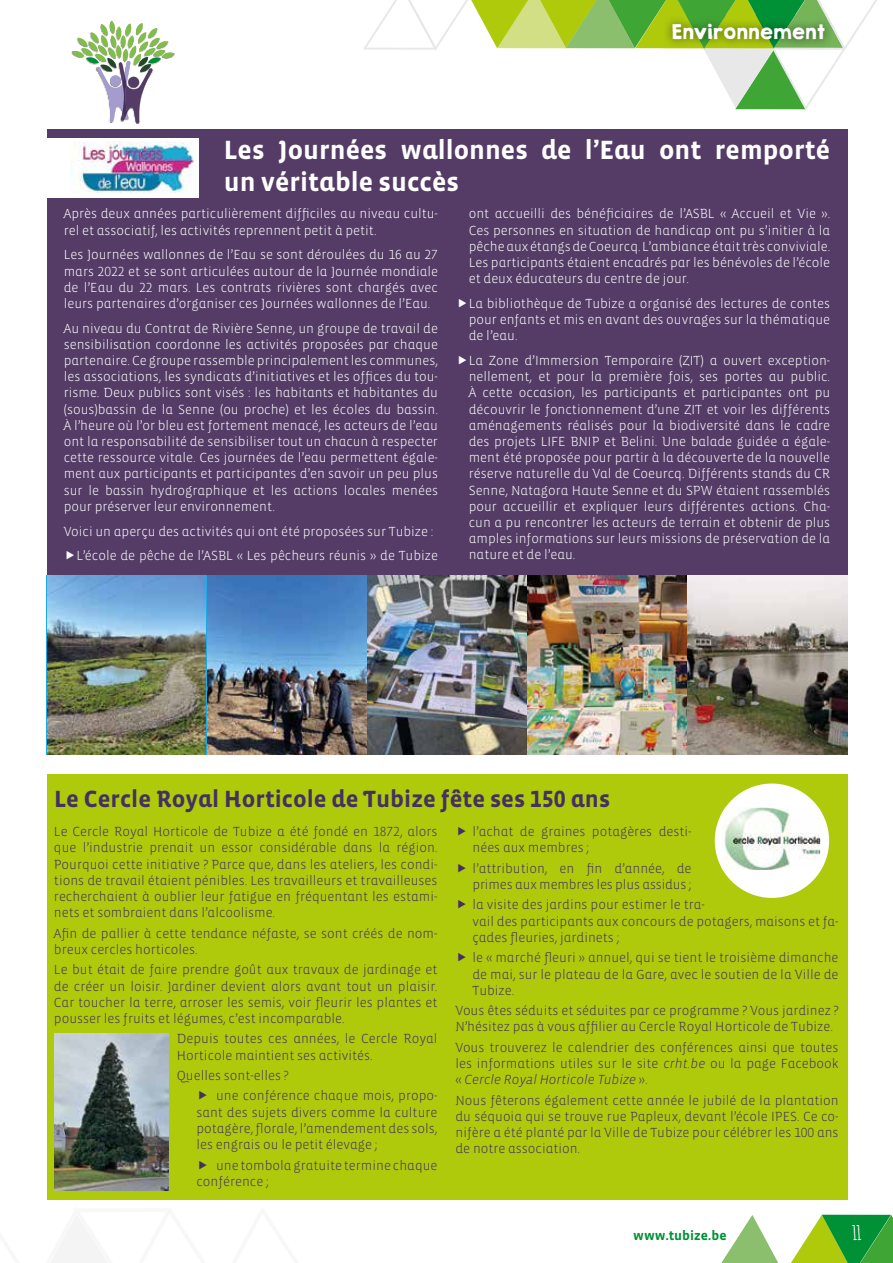
<style>
.page{position:relative;width:893px;height:1263px;background:#fff}
.page>*{position:absolute;margin:0;border:0;box-sizing:border-box;transform-origin:0 0}
.t1{font:700 27px/32.4px "Vista Sans Alt";color:#fff}
.t2{font:700 24px "Vista Sans Alt";color:#443061}
.t3{font:700 19.5px "Amatic";color:#fff}
.t4{font:18px "KGHAPPY Solid";letter-spacing:-.05em;color:#fff}
.t5{font:300 13.5px/16.2px "Vista Sans Alt";color:#fff;text-align:justify}
.t6{font:300 13.5px/16.2px "Vista Sans Alt";color:#443061}
.t7{font:italic 300 13.5px "Vista Sans";color:#443061}
.t8{font:700 13.5px "Vista Sans Alt";color:#009036}
.s1{font-family:"Vista Sans";font-style:italic}
.s2{font-family:"Vista Sans Alt";font-style:normal}
</style>
<div class="page">
<div style="left:47px;top:774px;width:801px;height:425px;background:#afca0b"></div>
<div style="left:47px;top:129px;width:801px;height:626px;background:#543c66"></div>
<svg style="left:72px;top:21px;width:103px;height:102px"></svg>
<img style="left:47px;top:575px;width:160px;height:180px">
<img style="left:207px;top:575px;width:160px;height:180px">
<img style="left:367px;top:575px;width:160px;height:180px">
<img style="left:527px;top:575px;width:160px;height:180px">
<svg style="left:687px;top:575px;width:161px;height:180px;background:#958e85"></svg>
<div style="left:38px;top:138px;width:160px;height:59px;background:#fff"></div>
<img style="left:70px;top:142px;width:124px;height:50px">
<div style="left:715px;top:783px;width:114px;height:115px;background:#fff;border-radius:50%"></div>
<img style="left:721px;top:808px;width:99px;height:62px">
<img style="left:54px;top:1033px;width:114px;height:158px">
<svg style="left:234px;top:1210px;width:63px;height:53px"></svg>
<svg style="left:48px;top:1210px;width:154px;height:53px"></svg>
<svg style="left:364px;top:0;width:513px;height:110px"></svg>
<img style="left:663px;top:15px;width:171px;height:33px">
<img style="left:774px;top:48px;width:60px;height:1px">
<img style="left:825px;top:15px;width:9px;height:16px">
<img style="left:663px;top:48px;width:111px;height:1px">
<img style="left:686px;top:15px;width:40px;height:34px">
<img style="left:756px;top:15px;width:39px;height:33px">
<svg style="left:721px;top:1215px;width:57px;height:48px"></svg>
<svg style="left:791px;top:1215px;width:102px;height:48px;background:#63b449"></svg>
<h3 class="t4" style="left:670px;top:18px;width:156px">Environnement</h3>
<h1 class="t1" style="left:224px;top:134px;width:608px">Les Journées wallonnes de l’Eau ont remporté un véritable succès</h1>
<p class="t5" style="left:64px;top:206px;width:376px">Après deux années particulièrement difficiles au niveau cultu&shy;rel et associatif, les activités reprennent petit à petit.</p>
<p class="t5" style="left:64px;top:247px;width:376px">Les Journées wallonnes de l’Eau se sont déroulées du 16 au 27 mars 2022 et se sont articulées autour de la Journée mondiale de l’Eau du 22 mars. Les contrats rivières sont chargés avec leurs partenaires d’organiser ces Journées wallonnes de l’Eau.</p>
<p class="t5" style="left:64px;top:320px;width:376px">Au niveau du Contrat de Rivière Senne, un groupe de travail de sensibilisation coordonne les activités proposées par chaque partenaire. Ce groupe rassemble principalement les communes, les associations, les syndicats d’initiatives et les offices du tou&shy;risme. Deux publics sont visés : les habitants et habitantes du (sous)bassin de la Senne (ou proche) et les écoles du bassin.<br>À l’heure où l’or bleu est fortement menacé, les acteurs de l’eau ont la responsabilité de sensibiliser tout un chacun à respecter cette ressource vitale. Ces journées de l’eau permettent égale&shy;ment aux participants et participantes d’en savoir un peu plus sur le bassin hydrographique et les actions locales menées pour préserver leur environnement.</p>
<p class="t5" style="left:77px;top:519px;width:363px;line-height:24.8px;text-indent:-13px">Voici un aperçu des activités qui ont été proposées sur Tubize :<br>L’école de pêche de l’ASBL « Les pêcheurs réunis » de Tubize</p>
<p class="t5" style="left:469px;top:206px;width:363px">ont accueilli des bénéficiaires de l’ASBL « Accueil et Vie ».<br>Ces personnes en situation de handicap ont pu s’initier à la pêche aux étangs de Coeurcq. L’ambiance était très conviviale.<br>Les participants étaient encadrés par les bénévoles de l’école et deux éducateurs du centre de jour.</p>
<p class="t5" style="left:469px;top:296px;width:363px">La bibliothèque de Tubize a organisé des lectures de contes pour enfants et mis en avant des ouvrages sur la thématique de l’eau.</p>
<p class="t5" style="left:469px;top:353px;width:363px">La Zone d’Immersion Temporaire (ZIT) a ouvert exception&shy;nellement, et pour la première fois, ses portes au public.<br>À cette occasion, les participants et participantes ont pu découvrir le fonctionnement d’une ZIT et voir les différents aménagements réalisés pour la biodiversité dans le cadre des projets LIFE BNIP et Belini. Une balade guidée a égale&shy;ment été proposée pour partir à la découverte de la nouvelle réserve naturelle du Val de Coeurcq. Différents stands du CR Senne, Natagora Haute Senne et du SPW étaient rassemblés pour accueillir et expliquer leurs différentes actions. Cha&shy;cun a pu rencontrer les acteurs de terrain et obtenir de plus amples informations sur leurs missions de préservation de la nature et de l’eau.</p>
<h2 class="t2" style="left:54px;top:786px;width:558px">Le Cercle Royal Horticole de Tubize fête ses 150 ans</h2>
<p class="t6" style="left:54px;top:824px;width:385px;text-align:justify">Le Cercle Royal Horticole de Tubize a été fondé en 1872, alors que l’industrie prenait un essor considérable dans la région.<br>Pourquoi cette initiative ? Parce que, dans les ateliers, les condi&shy;tions de travail étaient pénibles. Les travailleurs et travailleuses recherchaient à oublier leur fatigue en fréquentant les estami&shy;nets et sombraient dans l’alcoolisme.</p>
<p class="t6" style="left:54px;top:925px;width:385px">Afin de pallier à cette tendance néfaste, se sont créés de nom&shy;breux cercles horticoles.</p>
<p class="t6" style="left:54px;top:962px;width:385px;text-align:justify">Le but était de faire prendre goût aux travaux de jardinage et de créer un loisir. Jardiner devient alors avant tout un plaisir.<br>Car toucher la terre, arroser les semis, voir fleurir les plantes et pousser les fruits et légumes, c’est incomparable.</p>
<p class="t6" style="left:177px;top:1031px;width:262px">Depuis toutes ces années, le Cercle Royal<br>Horticole maintient ses activités.</p>
<p class="t6" style="left:216px;top:1065px;width:223px;line-height:20.4px;text-indent:-39px">Quelles sont-elles ?<br>une conférence chaque mois, propo-</p>
<p class="t6" style="left:196px;top:1104px;width:243px;text-align:justify">sant des sujets divers comme la culture potagère, florale, l’amendement des sols, les engrais ou le petit élevage ;</p>
<p class="t6" style="left:196px;top:1157px;width:243px;text-indent:20px">une tombola gratuite termine chaque conférence ;</p>
<p class="t6" style="left:472px;top:824px;width:221px">l’achat de graines potagères desti&shy;nées aux membres ;</p>
<p class="t6" style="left:472px;top:860px;width:221px">l’attribution, en fin d’année, de primes aux membres les plus assidus ;</p>
<p class="t6" style="left:472px;top:897px;width:367px">la visite des jardins pour estimer le tra-<br>vail des participants aux concours de potagers, maisons et fa&shy;çades fleuries, jardinets ;</p>
<p class="t6" style="left:472px;top:950px;width:368px;text-align:justify">le « marché fleuri » annuel, qui se tient le troisième dimanche de mai, sur le plateau de la Gare, avec le soutien de la Ville de Tubize.</p>
<p class="t6" style="left:455px;top:1003px;width:385px">Vous êtes séduits et séduites par ce programme ? Vous jardinez ?<br>N’hésitez pas à vous affilier au Cercle Royal Horticole de Tubize.</p>
<p class="t6" style="left:455px;top:1039px;width:385px">Vous trouverez le calendrier des conférences ainsi que toutes les informations utiles sur le site <span class="s1">crht.be</span> ou la page Facebook</p>
<p class="t7" style="left:455px;top:1073px;width:194px"><span class="s2">«</span> Cercle Royal Horticole Tubize <span class="s2">».</span></p>
<p class="t6" style="left:455px;top:1092px;width:385px;text-align:justify">Nous fêterons également cette année le jubilé de la plantation du séquoia qui se trouve rue Papleux, devant l’école IPES. Ce co&shy;nifère a été planté par la Ville de Tubize pour célébrer les 100 ans de notre association.</p>
<p class="t8" style="left:633px;top:1228px;width:95px">www.tubize.be</p>
<h3 class="t3" style="left:852px;top:1219px;width:10px">11</h3>
</div>
